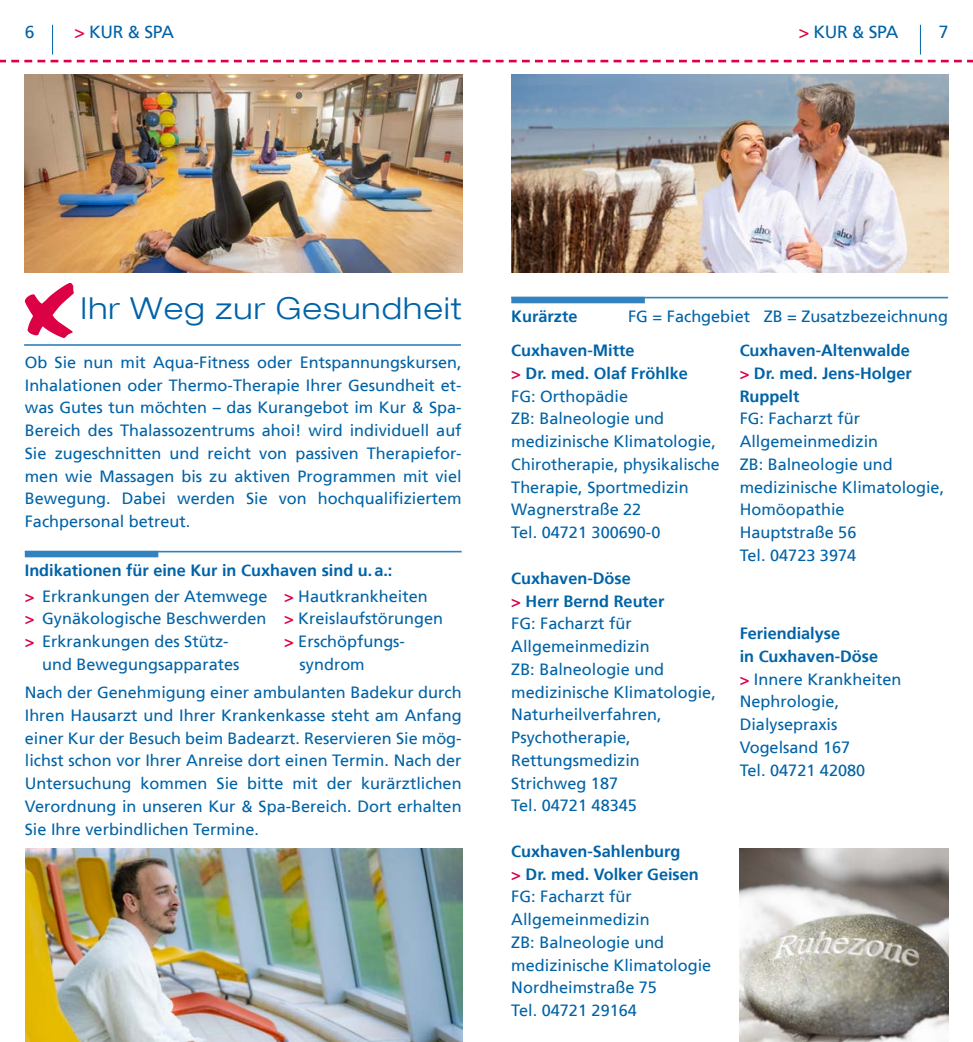
<style>
.page{position:relative;width:973px;height:1042px;background:#fff}
.page>*{position:absolute;margin:0;border:0;box-sizing:border-box;transform-origin:0 0}
.t1{font:300 expanded 30.1px "Helvetica Neue LT";letter-spacing:.04em;color:#0063a7}
.t2{font:17.5px "Frutiger LT";letter-spacing:-.02em;color:#0063a7}
.t3{font:16.28px/22.8px "Frutiger LT";color:#0063a7}
.t4{font:700 16.28px/22.8px "Frutiger LT";color:#0063a7;text-align:justify}
.s1{color:#dc0046}
.s2{font-weight:700}
.s3{font-weight:700;color:#dc0046}
</style>
<div class="page">
<svg style="left:0;top:60px;width:972px;height:2px"></svg>
<hr style="left:52px;top:25px;width:1px;height:30px;background:#0063a7">
<hr style="left:919px;top:25px;width:1px;height:30px;background:#0063a7">
<img style="left:25px;top:74px;width:437px;height:199px">
<hr style="left:24px;top:344px;width:437px;height:2px;background:#3283bd">
<svg style="left:25px;top:283px;width:49px;height:55px"></svg>
<hr style="left:511px;top:297px;width:436px;height:1px;background:#3283bd">
<div style="left:511px;top:297px;width:133px;height:6px;background:#3283bd"></div>
<img style="left:25px;top:848px;width:437px;height:194px">
<img style="left:739px;top:848px;width:208px;height:194px">
<img style="left:511px;top:74px;width:436px;height:199px">
<hr style="left:25px;top:551px;width:436px;height:1px;background:#3283bd">
<div style="left:25px;top:551px;width:133px;height:6px;background:#3283bd"></div>
<p class="t2" style="left:25px;top:22px;width:11px">6</p>
<p class="t2" style="left:74px;top:22px;width:101px"><span class="s1">&gt;</span> KUR &amp; SPA</p>
<p class="t2" style="left:798px;top:22px;width:101px"><span class="s1">&gt;</span> KUR &amp; SPA</p>
<p class="t2" style="left:938px;top:22px;width:11px">7</p>
<h1 class="t1" style="left:80px;top:290px;width:382px">Ihr Weg zur Gesundheit</h1>
<p class="t3" style="left:25px;top:351px;width:438px;text-align:justify">Ob Sie nun mit Aqua-Fitness oder Entspannungskursen, Inhalationen oder Thermo-Therapie Ihrer Gesundheit et&shy;was Gutes tun möchten – das Kurangebot im Kur &amp; Spa-Bereich des Thalassozentrums ahoi! wird individuell auf Sie zugeschnitten und reicht von passiven Therapiefor&shy;men wie Massagen bis zu aktiven Programmen mit viel Bewegung. Dabei werden Sie von hochqualifiziertem Fachpersonal betreut.</p>
<p class="t3" style="left:511px;top:339px;width:210px"><span class="s2">Cuxhaven-Mitte<br></span><span class="s3">&gt;</span> <span class="s2">Dr. med. Olaf Fröhlke<br></span>FG: Orthopädie<br>ZB: Balneologie und medizinische Klimatologie,<br>Chirotherapie, physikalische<br>Therapie, Sportmedizin<br>Wagnerstraße 22<br>Tel. 04721 300690-0</p>
<p class="t3" style="left:511px;top:567px;width:206px"><span class="s2">Cuxhaven-Döse<br></span><span class="s3">&gt;</span> <span class="s2">Herr Bernd Reuter<br></span>FG: Facharzt für<br>Allgemeinmedizin<br>ZB: Balneologie und medizinische Klimatologie,<br>Naturheilverfahren,<br>Psychotherapie,<br>Rettungsmedizin<br>Strichweg 187<br>Tel. 04721 48345</p>
<p class="t3" style="left:511px;top:840px;width:201px"><span class="s2">Cuxhaven-Sahlenburg<br></span><span class="s3">&gt;</span> <span class="s2">Dr. med. Volker Geisen<br></span>FG: Facharzt für<br>Allgemeinmedizin<br>ZB: Balneologie und medizinische Klimatologie<br>Nordheimstraße 75<br>Tel. 04721 29164</p>
<p class="t4" style="left:511px;top:305px;width:68px">Kurärzte</p>
<p class="t3" style="left:628px;top:305px;width:321px">FG = Fachgebiet ZB = Zusatzbezeichnung</p>
<p class="t4" style="left:739px;top:339px;width:173px">Cuxhaven-Altenwalde <span class="s1">&gt;</span> Dr. med. Jens-Holger Ruppelt</p>
<p class="t3" style="left:739px;top:407px;width:206px">FG: Facharzt für<br>Allgemeinmedizin<br>ZB: Balneologie und medizinische Klimatologie,<br>Homöopathie<br>Hauptstraße 56<br>Tel. 04723 3974</p>
<p class="t4" style="left:25px;top:558px;width:369px">Indikationen für eine Kur in Cuxhaven sind u.a.:</p>
<p class="t3" style="left:25px;top:584px;width:419px"><span class="s3">&gt;</span> Erkrankungen der Atemwege <span class="s3">&gt;</span> Hautkrankheiten<br><span class="s3">&gt;</span> Gynäkologische Beschwerden <span class="s3">&gt;</span> Kreislaufstörungen <span class="s3">&gt;</span> Erkrankungen des Stütz-</p>
<p class="t3" style="left:739px;top:622px;width:163px"><span class="s2">Feriendialyse<br>in Cuxhaven-Döse<br></span><span class="s3">&gt;</span> Innere Krankheiten<br>Nephrologie,<br>Dialysepraxis<br>Vogelsand 167<br>Tel. 04721 42080</p>
<p class="t3" style="left:284px;top:630px;width:122px"><span class="s3">&gt;</span> Erschöpfungs-</p>
<p class="t3" style="left:42px;top:653px;width:199px">und Bewegungsapparates</p>
<p class="t3" style="left:299px;top:653px;width:67px">syndrom</p>
<p class="t3" style="left:25px;top:681px;width:438px;text-align:justify">Nach der Genehmigung einer ambulanten Badekur durch Ihren Hausarzt und Ihrer Krankenkasse steht am Anfang einer Kur der Besuch beim Badearzt. Reservieren Sie mög&shy;lichst schon vor Ihrer Anreise dort einen Termin. Nach der Untersuchung kommen Sie bitte mit der kurärztlichen Verordnung in unseren Kur &amp; Spa-Bereich. Dort erhalten Sie Ihre verbindlichen Termine.</p>
</div>
